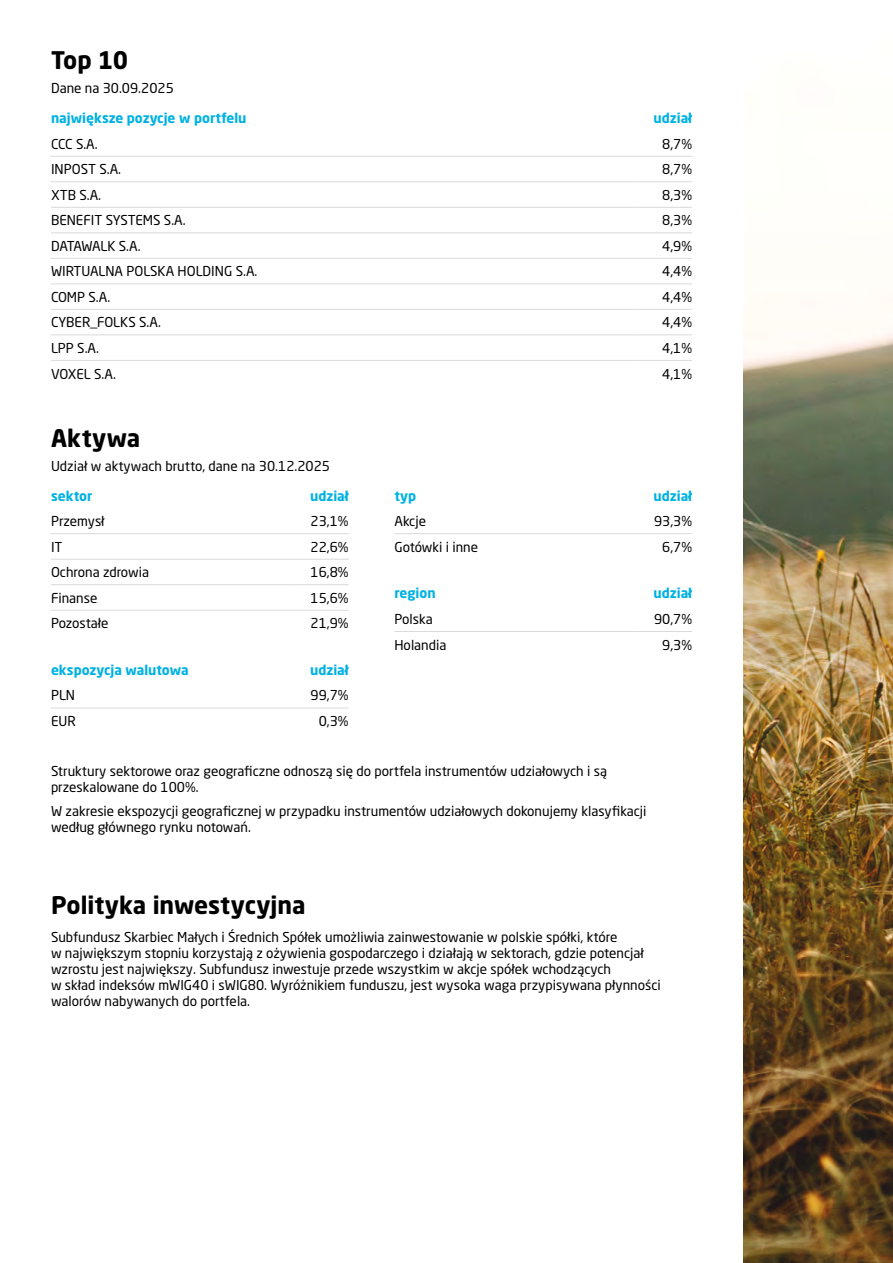
<style>
.page{position:relative;width:893px;height:1263px;background:#fff}
.page>*{position:absolute;margin:0;border:0;box-sizing:border-box;transform-origin:0 0}
.t1{font:700 24px "Neo Sans Pro";color:#000}
.t2{font:13.5px/16.2px "Neo Sans Pro";color:#000}
.t3{font:700 13.5px "Neo Sans Pro";color:#00b2e3}
.t4{font:13.5px "Neo Sans Pro";letter-spacing:-.03em;color:#000}
</style>
<div class="page">
<img style="left:743px;top:327px;width:150px;height:936px">
<hr style="left:51px;top:156px;width:582px;height:1px;background:#dadada">
<hr style="left:633px;top:156px;width:59px;height:1px;background:#dadada">
<hr style="left:51px;top:181px;width:582px;height:1px;background:#dadada">
<hr style="left:633px;top:181px;width:59px;height:1px;background:#dadada">
<hr style="left:51px;top:207px;width:582px;height:1px;background:#dadada">
<hr style="left:633px;top:207px;width:59px;height:1px;background:#dadada">
<hr style="left:51px;top:232px;width:582px;height:1px;background:#dadada">
<hr style="left:633px;top:232px;width:59px;height:1px;background:#dadada">
<hr style="left:51px;top:258px;width:582px;height:1px;background:#dadada">
<hr style="left:633px;top:258px;width:59px;height:1px;background:#dadada">
<hr style="left:51px;top:283px;width:582px;height:1px;background:#dadada">
<hr style="left:633px;top:283px;width:59px;height:1px;background:#dadada">
<hr style="left:51px;top:309px;width:582px;height:1px;background:#dadada">
<hr style="left:633px;top:309px;width:59px;height:1px;background:#dadada">
<hr style="left:51px;top:334px;width:582px;height:1px;background:#dadada">
<hr style="left:633px;top:334px;width:59px;height:1px;background:#dadada">
<hr style="left:51px;top:360px;width:582px;height:1px;background:#dadada">
<hr style="left:633px;top:360px;width:59px;height:1px;background:#dadada">
<hr style="left:51px;top:533px;width:238px;height:1px;background:#dadada">
<hr style="left:289px;top:533px;width:60px;height:1px;background:#dadada">
<hr style="left:51px;top:559px;width:238px;height:1px;background:#dadada">
<hr style="left:289px;top:559px;width:60px;height:1px;background:#dadada">
<hr style="left:51px;top:584px;width:238px;height:1px;background:#dadada">
<hr style="left:289px;top:584px;width:60px;height:1px;background:#dadada">
<hr style="left:51px;top:610px;width:238px;height:1px;background:#dadada">
<hr style="left:289px;top:610px;width:60px;height:1px;background:#dadada">
<hr style="left:394px;top:533px;width:239px;height:1px;background:#dadada">
<hr style="left:633px;top:533px;width:59px;height:1px;background:#dadada">
<hr style="left:51px;top:708px;width:238px;height:1px;background:#dadada">
<hr style="left:289px;top:708px;width:60px;height:1px;background:#dadada">
<hr style="left:394px;top:631px;width:239px;height:1px;background:#dadada">
<hr style="left:633px;top:631px;width:59px;height:1px;background:#dadada">
<h1 class="t1" style="left:51px;top:45px;width:79px">Top 10</h1>
<p class="t2" style="left:51px;top:80px;width:124px">Dane na 30.09.2025</p>
<p class="t3" style="left:51px;top:109px;width:197px">największe pozycje w portfelu</p>
<p class="t3" style="left:653px;top:109px;width:40px">udział</p>
<p class="t2" style="left:51px;top:135px;width:48px">CCC S.A.</p>
<p class="t2" style="left:662px;top:135px;width:31px">8,7%</p>
<p class="t2" style="left:51px;top:161px;width:72px">INPOST S.A.</p>
<p class="t2" style="left:662px;top:161px;width:31px">8,7%</p>
<p class="t2" style="left:51px;top:186px;width:52px">XTB S.A.</p>
<p class="t2" style="left:662px;top:186px;width:31px">8,3%</p>
<p class="t2" style="left:51px;top:212px;width:136px">BENEFIT SYSTEMS S.A.</p>
<p class="t2" style="left:662px;top:212px;width:31px">8,3%</p>
<p class="t4" style="left:51px;top:238px;width:91px">DATAWALK S.A.</p>
<p class="t2" style="left:662px;top:237px;width:31px">4,9%</p>
<p class="t2" style="left:51px;top:263px;width:208px">WIRTUALNA POLSKA HOLDING S.A.</p>
<p class="t2" style="left:662px;top:263px;width:31px">4,4%</p>
<p class="t2" style="left:51px;top:289px;width:61px">COMP S.A.</p>
<p class="t2" style="left:662px;top:289px;width:31px">4,4%</p>
<p class="t2" style="left:51px;top:314px;width:111px">CYBER_FOLKS S.A.</p>
<p class="t2" style="left:662px;top:314px;width:31px">4,4%</p>
<p class="t2" style="left:51px;top:340px;width:50px">LPP S.A.</p>
<p class="t2" style="left:662px;top:340px;width:31px">4,1%</p>
<p class="t2" style="left:51px;top:365px;width:66px">VOXEL S.A.</p>
<p class="t2" style="left:662px;top:365px;width:31px">4,1%</p>
<h1 class="t1" style="left:51px;top:422px;width:91px">Aktywa</h1>
<p class="t2" style="left:51px;top:458px;width:281px">Udział w aktywach brutto, dane na 30.12.2025</p>
<p class="t3" style="left:51px;top:487px;width:43px">sektor</p>
<p class="t3" style="left:310px;top:487px;width:40px">udział</p>
<p class="t2" style="left:51px;top:513px;width:55px">Przemysł</p>
<p class="t2" style="left:311px;top:513px;width:40px">23,1%</p>
<p class="t2" style="left:51px;top:538px;width:13px">IT</p>
<p class="t2" style="left:311px;top:538px;width:40px">22,6%</p>
<p class="t2" style="left:51px;top:564px;width:100px">Ochrona zdrowia</p>
<p class="t2" style="left:311px;top:564px;width:40px">16,8%</p>
<p class="t2" style="left:51px;top:589px;width:48px">Finanse</p>
<p class="t2" style="left:311px;top:589px;width:40px">15,6%</p>
<p class="t2" style="left:51px;top:615px;width:59px">Pozostałe</p>
<p class="t2" style="left:311px;top:615px;width:40px">21,9%</p>
<p class="t3" style="left:51px;top:661px;width:139px">ekspozycja walutowa</p>
<p class="t3" style="left:310px;top:661px;width:40px">udział</p>
<p class="t2" style="left:51px;top:687px;width:26px">PLN</p>
<p class="t2" style="left:311px;top:687px;width:40px">99,7%</p>
<p class="t2" style="left:51px;top:713px;width:26px">EUR</p>
<p class="t2" style="left:319px;top:713px;width:31px">0,3%</p>
<p class="t3" style="left:394px;top:487px;width:23px">typ</p>
<p class="t3" style="left:653px;top:487px;width:40px">udział</p>
<p class="t2" style="left:394px;top:513px;width:33px">Akcje</p>
<p class="t2" style="left:654px;top:513px;width:40px">93,3%</p>
<p class="t2" style="left:394px;top:538px;width:85px">Gotówki i inne</p>
<p class="t2" style="left:662px;top:538px;width:31px">6,7%</p>
<p class="t3" style="left:394px;top:585px;width:43px">region</p>
<p class="t3" style="left:653px;top:585px;width:40px">udział</p>
<p class="t2" style="left:394px;top:610px;width:40px">Polska</p>
<p class="t2" style="left:654px;top:610px;width:40px">90,7%</p>
<p class="t2" style="left:394px;top:636px;width:54px">Holandia</p>
<p class="t2" style="left:662px;top:636px;width:31px">9,3%</p>
<p class="t2" style="left:51px;top:762px;width:557px">Struktury sektorowe oraz geograficzne odnoszą się do portfela instrumentów udziałowych i są przeskalowane do 100%.</p>
<p class="t2" style="left:51px;top:803px;width:597px">W zakresie ekspozycji geograficznej w przypadku instrumentów udziałowych dokonujemy klasyfikacji według głównego rynku notowań.</p>
<h1 class="t1" style="left:51px;top:889px;width:256px">Polityka inwestycyjna</h1>
<p class="t2" style="left:51px;top:928px;width:611px">Subfundusz Skarbiec Małych i Średnich Spółek umożliwia zainwestowanie w polskie spółki, które<br>w największym stopniu korzystają z ożywienia gospodarczego i działają w sektorach, gdzie potencjał wzrostu jest największy. Subfundusz inwestuje przede wszystkim w akcje spółek wchodzących<br>w skład indeksów mWIG40 i sWIG80. Wyróżnikiem funduszu, jest wysoka waga przypisywana płynności walorów nabywanych do portfela.</p>
</div>
